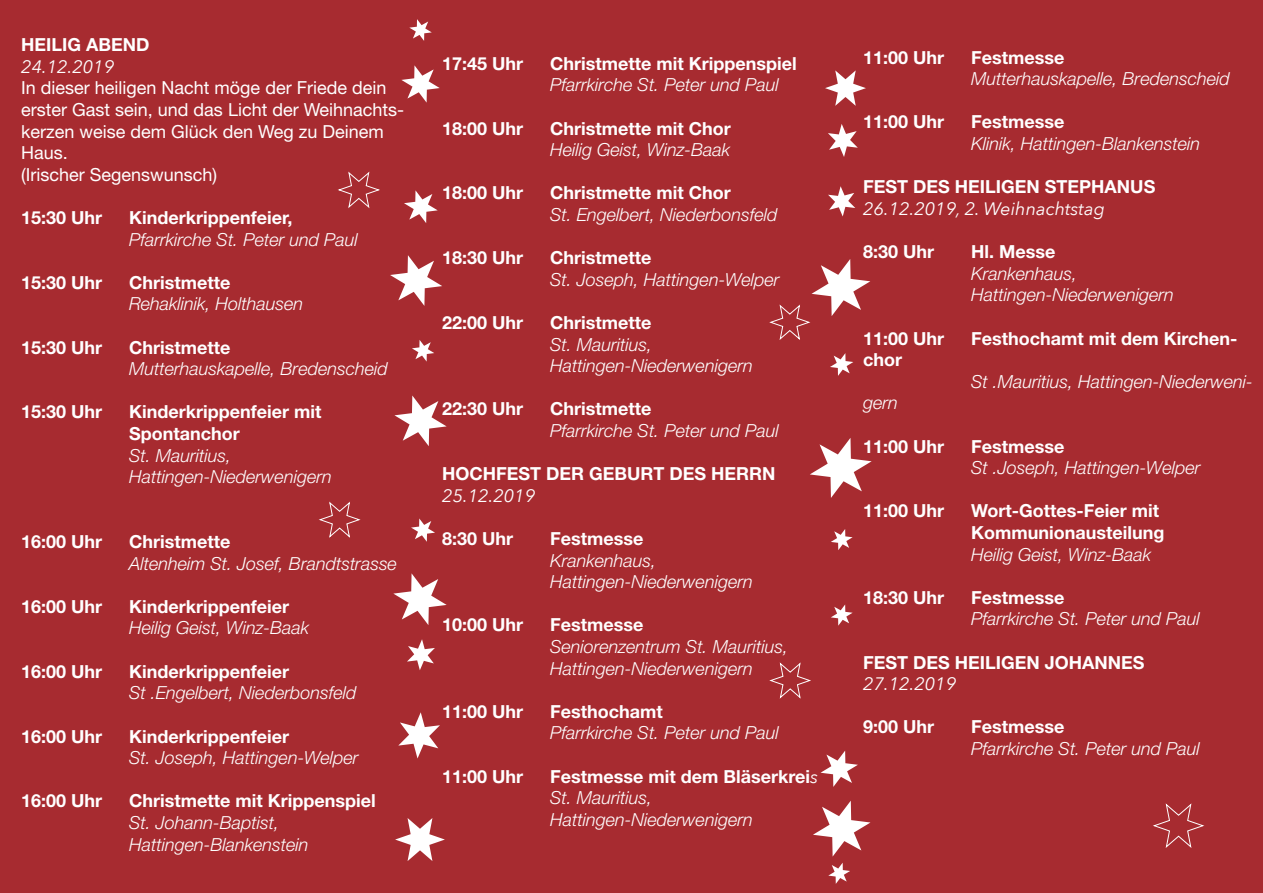
<style>
.page{position:relative;width:1263px;height:893px;background:#a72b30}
.page>*{position:absolute;margin:0;border:0;box-sizing:border-box;transform-origin:0 0}
.t1{font:italic 300 18px "Helvetica Neue";color:#fff}
.t2{font:700 18px "Helvetica Neue";color:#fff}
.t3{font:18px/21.6px "Helvetica Neue";color:#fff}
.t4{font:italic 18px "Avenir Next";color:#fff}
.s1{font-family:"Avenir Next";font-weight:400;font-style:italic}
</style>
<div class="page">
<svg style="left:338px;top:171px;width:42px;height:37px"></svg>
<svg style="left:319px;top:501px;width:42px;height:37px"></svg>
<svg style="left:1153px;top:803px;width:51px;height:45px"></svg>
<svg style="left:769px;top:662px;width:42px;height:37px"></svg>
<svg style="left:395px;top:818px;width:50px;height:43px"></svg>
<svg style="left:398px;top:712px;width:42px;height:46px"></svg>
<svg style="left:407px;top:639px;width:28px;height:31px"></svg>
<svg style="left:393px;top:573px;width:54px;height:52px"></svg>
<svg style="left:411px;top:518px;width:24px;height:24px"></svg>
<svg style="left:394px;top:395px;width:53px;height:51px"></svg>
<svg style="left:390px;top:255px;width:52px;height:51px"></svg>
<svg style="left:412px;top:340px;width:22px;height:22px"></svg>
<svg style="left:409px;top:19px;width:23px;height:22px"></svg>
<svg style="left:404px;top:190px;width:34px;height:33px"></svg>
<svg style="left:401px;top:65px;width:39px;height:38px"></svg>
<svg style="left:825px;top:70px;width:41px;height:36px"></svg>
<svg style="left:828px;top:124px;width:30px;height:33px"></svg>
<svg style="left:828px;top:186px;width:27px;height:30px"></svg>
<svg style="left:769px;top:259px;width:101px;height:81px"></svg>
<svg style="left:830px;top:353px;width:23px;height:23px"></svg>
<svg style="left:810px;top:438px;width:62px;height:60px"></svg>
<svg style="left:831px;top:529px;width:22px;height:21px"></svg>
<svg style="left:831px;top:604px;width:22px;height:22px"></svg>
<svg style="left:828px;top:863px;width:22px;height:21px"></svg>
<svg style="left:813px;top:801px;width:57px;height:56px"></svg>
<svg style="left:820px;top:751px;width:38px;height:36px"></svg>
<p class="t2" style="left:21px;top:34px;width:130px">HEILIG ABEND</p>
<p class="t4" style="left:21px;top:51px;width:94px">24.12.2019</p>
<p class="t3" style="left:21px;top:77px;width:384px">In dieser heiligen Nacht möge der Friede dein erster Gast sein, und das Licht der Weihnachts&shy;kerzen weise dem Glück den Weg zu Deinem Haus.</p>
<p class="t3" style="left:21px;top:163px;width:197px">(Irischer Segenswunsch)</p>
<p class="t2" style="left:21px;top:206px;width:83px">15:30 Uhr</p>
<p class="t2" style="left:129px;top:206px;width:165px">Kinderkrippenfeier,</p>
<p class="t1" style="left:129px;top:229px;width:230px">Pfarrkirche St. Peter und Paul</p>
<p class="t2" style="left:21px;top:271px;width:83px">15:30 Uhr</p>
<p class="t2" style="left:129px;top:271px;width:103px">Christmette</p>
<p class="t1" style="left:129px;top:293px;width:176px">Rehaklinik, Holthausen</p>
<p class="t2" style="left:21px;top:336px;width:83px">15:30 Uhr</p>
<p class="t2" style="left:129px;top:336px;width:103px">Christmette</p>
<p class="t1" style="left:129px;top:358px;width:260px">Mutterhauskapelle, Bredenscheid</p>
<p class="t2" style="left:21px;top:401px;width:83px">15:30 Uhr</p>
<p class="t2" style="left:129px;top:401px;width:194px">Kinderkrippenfeier mit</p>
<p class="t2" style="left:129px;top:422px;width:112px">Spontanchor</p>
<p class="t1" style="left:129px;top:445px;width:104px">St. Mauritius,</p>
<p class="t1" style="left:129px;top:466px;width:204px">Hattingen-Niederwenigern</p>
<p class="t2" style="left:21px;top:530px;width:83px">16:00 Uhr</p>
<p class="t2" style="left:129px;top:530px;width:103px">Christmette</p>
<p class="t1" style="left:129px;top:553px;width:269px">Altenheim St. Josef, Brandtstrasse</p>
<p class="t2" style="left:21px;top:595px;width:83px">16:00 Uhr</p>
<p class="t2" style="left:129px;top:595px;width:161px">Kinderkrippenfeier</p>
<p class="t1" style="left:129px;top:617px;width:181px">Heilig Geist, Winz-Baak</p>
<p class="t2" style="left:21px;top:660px;width:83px">16:00 Uhr</p>
<p class="t2" style="left:129px;top:660px;width:161px">Kinderkrippenfeier</p>
<p class="t1" style="left:129px;top:682px;width:229px">St .Engelbert, Niederbonsfeld</p>
<p class="t2" style="left:21px;top:725px;width:83px">16:00 Uhr</p>
<p class="t2" style="left:129px;top:725px;width:161px">Kinderkrippenfeier</p>
<p class="t1" style="left:129px;top:747px;width:231px">St. Joseph, Hattingen-Welper</p>
<p class="t2" style="left:21px;top:790px;width:83px">16:00 Uhr</p>
<p class="t2" style="left:129px;top:790px;width:248px">Christmette mit Krippenspiel</p>
<p class="t1" style="left:129px;top:812px;width:152px">St. Johann-Baptist,</p>
<p class="t1" style="left:129px;top:833px;width:181px">Hattingen-Blankenstein</p>
<p class="t2" style="left:442px;top:52px;width:83px">17:45 Uhr</p>
<p class="t2" style="left:550px;top:52px;width:248px">Christmette mit Krippenspiel</p>
<p class="t1" style="left:550px;top:74px;width:230px">Pfarrkirche St. Peter und Paul</p>
<p class="t2" style="left:442px;top:117px;width:83px">18:00 Uhr</p>
<p class="t2" style="left:550px;top:117px;width:182px">Christmette mit Chor</p>
<p class="t1" style="left:550px;top:139px;width:181px">Heilig Geist, Winz-Baak</p>
<p class="t2" style="left:442px;top:182px;width:83px">18:00 Uhr</p>
<p class="t2" style="left:550px;top:182px;width:182px">Christmette mit Chor</p>
<p class="t1" style="left:550px;top:204px;width:229px">St. Engelbert, Niederbonsfeld</p>
<p class="t2" style="left:442px;top:247px;width:83px">18:30 Uhr</p>
<p class="t2" style="left:550px;top:247px;width:103px">Christmette</p>
<p class="t1" style="left:550px;top:269px;width:231px">St. Joseph, Hattingen-Welper</p>
<p class="t2" style="left:442px;top:311px;width:83px">22:00 Uhr</p>
<p class="t2" style="left:550px;top:311px;width:103px">Christmette</p>
<p class="t1" style="left:550px;top:333px;width:104px">St. Mauritius,</p>
<p class="t1" style="left:550px;top:355px;width:204px">Hattingen-Niederwenigern</p>
<p class="t2" style="left:442px;top:398px;width:83px">22:30 Uhr</p>
<p class="t2" style="left:550px;top:398px;width:103px">Christmette</p>
<p class="t1" style="left:550px;top:420px;width:230px">Pfarrkirche St. Peter und Paul</p>
<p class="t2" style="left:442px;top:463px;width:335px">HOCHFEST DER GEBURT DES HERRN</p>
<p class="t4" style="left:442px;top:480px;width:94px">25.12.2019</p>
<p class="t2" style="left:442px;top:527px;width:73px">8:30 Uhr</p>
<p class="t2" style="left:550px;top:527px;width:95px">Festmesse</p>
<p class="t1" style="left:550px;top:549px;width:108px">Krankenhaus,</p>
<p class="t1" style="left:550px;top:571px;width:204px">Hattingen-Niederwenigern</p>
<p class="t2" style="left:442px;top:614px;width:83px">10:00 Uhr</p>
<p class="t2" style="left:550px;top:614px;width:95px">Festmesse</p>
<p class="t1" style="left:550px;top:636px;width:239px">Seniorenzentrum St. Mauritius,</p>
<p class="t1" style="left:550px;top:657px;width:204px">Hattingen-Niederwenigern</p>
<p class="t2" style="left:442px;top:700px;width:83px">11:00 Uhr</p>
<p class="t2" style="left:550px;top:700px;width:114px">Festhochamt</p>
<p class="t1" style="left:550px;top:722px;width:230px">Pfarrkirche St. Peter und Paul</p>
<p class="t2" style="left:442px;top:765px;width:83px">11:00 Uhr</p>
<p class="t2" style="left:550px;top:765px;width:269px">Festmesse mit dem Bläserkrei<span class="s1">s</span></p>
<p class="t1" style="left:550px;top:787px;width:104px">St. Mauritius,</p>
<p class="t1" style="left:550px;top:809px;width:204px">Hattingen-Niederwenigern</p>
<p class="t2" style="left:863px;top:46px;width:83px">11:00 Uhr</p>
<p class="t2" style="left:971px;top:46px;width:95px">Festmesse</p>
<p class="t1" style="left:971px;top:68px;width:260px">Mutterhauskapelle, Bredenscheid</p>
<p class="t2" style="left:863px;top:111px;width:83px">11:00 Uhr</p>
<p class="t2" style="left:971px;top:111px;width:95px">Festmesse</p>
<p class="t1" style="left:971px;top:133px;width:231px">Klinik, Hattingen-Blankenstein</p>
<p class="t2" style="left:863px;top:176px;width:294px">FEST DES HEILIGEN STEPHANUS</p>
<p class="t4" style="left:863px;top:193px;width:243px">26.12.2019, 2. Weihnachtstag</p>
<p class="t2" style="left:863px;top:241px;width:73px">8:30 Uhr</p>
<p class="t2" style="left:971px;top:241px;width:86px">Hl. Messe</p>
<p class="t1" style="left:971px;top:263px;width:108px">Krankenhaus,</p>
<p class="t1" style="left:971px;top:284px;width:204px">Hattingen-Niederwenigern</p>
<p class="t2" style="left:863px;top:327px;width:83px">11:00 Uhr</p>
<p class="t2" style="left:971px;top:327px;width:268px">Festhochamt mit dem Kirchen-</p>
<p class="t2" style="left:863px;top:349px;width:41px">chor</p>
<p class="t1" style="left:971px;top:371px;width:283px">St .Mauritius, Hattingen-Niederweni-</p>
<p class="t1" style="left:863px;top:392px;width:36px">gern</p>
<p class="t2" style="left:863px;top:435px;width:83px">11:00 Uhr</p>
<p class="t2" style="left:971px;top:435px;width:95px">Festmesse</p>
<p class="t1" style="left:971px;top:457px;width:231px">St .Joseph, Hattingen-Welper</p>
<p class="t2" style="left:863px;top:500px;width:83px">11:00 Uhr</p>
<p class="t2" style="left:971px;top:500px;width:189px">Wort-Gottes-Feier mit</p>
<p class="t2" style="left:971px;top:521px;width:195px">Kommunionausteilung</p>
<p class="t1" style="left:971px;top:543px;width:181px">Heilig Geist, Winz-Baak</p>
<p class="t2" style="left:863px;top:586px;width:83px">18:30 Uhr</p>
<p class="t2" style="left:971px;top:586px;width:95px">Festmesse</p>
<p class="t1" style="left:971px;top:608px;width:230px">Pfarrkirche St. Peter und Paul</p>
<p class="t2" style="left:863px;top:651px;width:283px">FEST DES HEILIGEN JOHANNES</p>
<p class="t4" style="left:863px;top:669px;width:94px">27.12.2019</p>
<p class="t2" style="left:863px;top:716px;width:73px">9:00 Uhr</p>
<p class="t2" style="left:971px;top:716px;width:95px">Festmesse</p>
<p class="t1" style="left:971px;top:738px;width:230px">Pfarrkirche St. Peter und Paul</p>
</div>
